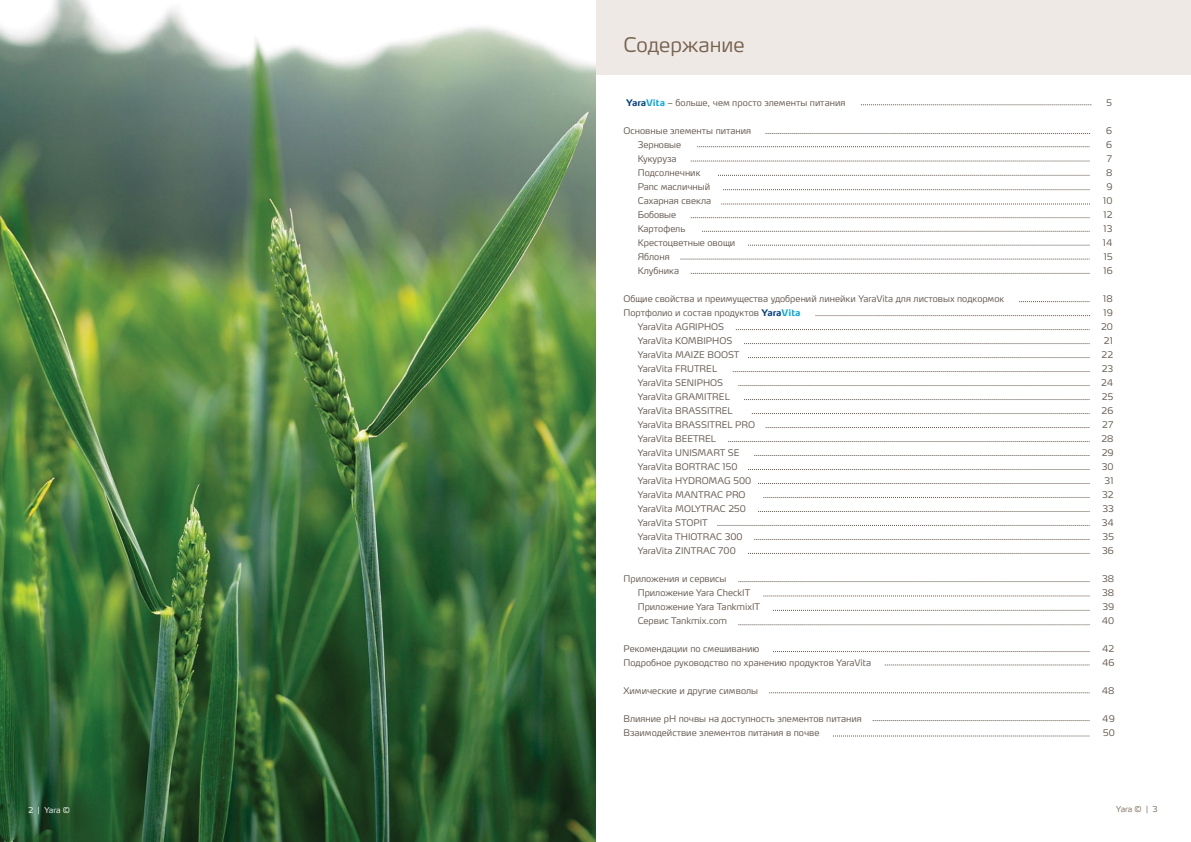
<style>
.page{position:relative;width:1191px;height:842px;background:#fff}
.page>*{position:absolute;margin:0;border:0;box-sizing:border-box;transform-origin:0 0}
.t1{font:300 20px "Max Pro";color:#77634f}
.t2{font:300 9px/14px "Max Pro";color:#61554c}
.t3{font:300 8px "Max Pro";color:#fff}
.t4{font:300 8px "Max Pro";color:#7c6a55}
.s1{font-weight:700;color:#003e7e}
.s2{font-weight:700;color:#00a4e3}
</style>
<div class="page">
<div style="left:0;top:0;width:1191px;height:75px;background:#efe9e5"></div>
<svg style="left:861px;top:105px;width:230px;height:1px"></svg>
<svg style="left:765px;top:133px;width:325px;height:1px"></svg>
<svg style="left:697px;top:147px;width:392px;height:1px"></svg>
<svg style="left:691px;top:161px;width:398px;height:1px"></svg>
<svg style="left:718px;top:175px;width:371px;height:1px"></svg>
<svg style="left:723px;top:189px;width:366px;height:1px"></svg>
<svg style="left:721px;top:204px;width:369px;height:1px"></svg>
<svg style="left:691px;top:217px;width:398px;height:1px"></svg>
<svg style="left:702px;top:231px;width:387px;height:1px"></svg>
<svg style="left:748px;top:245px;width:341px;height:1px"></svg>
<svg style="left:680px;top:259px;width:409px;height:1px"></svg>
<svg style="left:691px;top:273px;width:398px;height:1px"></svg>
<svg style="left:1019px;top:301px;width:70px;height:1px"></svg>
<svg style="left:736px;top:329px;width:353px;height:1px"></svg>
<svg style="left:815px;top:315px;width:275px;height:1px"></svg>
<svg style="left:744px;top:343px;width:345px;height:1px"></svg>
<svg style="left:748px;top:357px;width:341px;height:1px"></svg>
<svg style="left:732px;top:371px;width:357px;height:1px"></svg>
<svg style="left:738px;top:385px;width:351px;height:1px"></svg>
<svg style="left:744px;top:399px;width:345px;height:1px"></svg>
<svg style="left:752px;top:413px;width:337px;height:1px"></svg>
<svg style="left:765px;top:427px;width:324px;height:1px"></svg>
<svg style="left:728px;top:441px;width:361px;height:1px"></svg>
<svg style="left:754px;top:455px;width:335px;height:1px"></svg>
<svg style="left:748px;top:469px;width:341px;height:1px"></svg>
<svg style="left:758px;top:483px;width:331px;height:1px"></svg>
<svg style="left:763px;top:497px;width:326px;height:1px"></svg>
<svg style="left:758px;top:511px;width:331px;height:1px"></svg>
<svg style="left:717px;top:525px;width:372px;height:1px"></svg>
<svg style="left:754px;top:539px;width:335px;height:1px"></svg>
<svg style="left:748px;top:553px;width:341px;height:1px"></svg>
<svg style="left:738px;top:581px;width:351px;height:1px"></svg>
<svg style="left:763px;top:596px;width:326px;height:1px"></svg>
<svg style="left:773px;top:610px;width:316px;height:1px"></svg>
<svg style="left:738px;top:624px;width:351px;height:1px"></svg>
<svg style="left:773px;top:651px;width:316px;height:1px"></svg>
<svg style="left:884px;top:665px;width:205px;height:1px"></svg>
<svg style="left:872px;top:720px;width:217px;height:1px"></svg>
<svg style="left:833px;top:736px;width:256px;height:1px"></svg>
<svg style="left:769px;top:693px;width:320px;height:1px"></svg>
<img style="left:0;top:0;width:596px;height:842px">
<h1 class="t1" style="left:623px;top:28px;width:123px">Содержание</h1>
<p class="t2" style="left:626px;top:94px;width:221px"><span class="s1">Yara</span><span class="s2">Vita</span> – больше, чем просто элементы питания</p>
<p class="t2" style="left:637px;top:122px;width:115px;text-indent:-14px">Основные элементы питания<br>Зерновые<br>Кукуруза<br>Подсолнечник<br>Рапс масличный<br>Сахарная свекла<br>Бобовые<br>Картофель<br>Крестоцветные овощи<br>Яблоня<br>Клубника</p>
<p class="t2" style="left:623px;top:290px;width:382px">Общие свойства и преимущества удобрений линейки YaraVita для листовых подкормок</p>
<p class="t2" style="left:623px;top:304px;width:178px">Портфолио и состав продуктов <span class="s1">Yara</span><span class="s2">Vita</span></p>
<p class="t2" style="left:637px;top:318px;width:88px">YaraVita AGRIPHOS</p>
<p class="t2" style="left:637px;top:332px;width:96px">YaraVita KOMBIPHOS</p>
<p class="t2" style="left:637px;top:346px;width:103px">YaraVita MAIZE BOOST</p>
<p class="t2" style="left:637px;top:360px;width:81px">YaraVita FRUTREL</p>
<p class="t2" style="left:637px;top:374px;width:87px">YaraVita SENIPHOS</p>
<p class="t2" style="left:637px;top:388px;width:94px">YaraVita GRAMITREL</p>
<p class="t2" style="left:637px;top:402px;width:96px">YaraVita BRASSITREL</p>
<p class="t2" style="left:637px;top:416px;width:119px">YaraVita BRASSITREL PRO</p>
<p class="t2" style="left:637px;top:430px;width:80px">YaraVita BEETREL</p>
<p class="t2" style="left:637px;top:445px;width:103px">YaraVita UNISMART SE</p>
<p class="t2" style="left:637px;top:459px;width:101px">YaraVita BORTRAC 150</p>
<p class="t2" style="left:637px;top:473px;width:115px">YaraVita HYDROMAG 500</p>
<p class="t2" style="left:637px;top:487px;width:109px">YaraVita MANTRAC PRO</p>
<p class="t2" style="left:637px;top:501px;width:110px">YaraVita MOLYTRAC 250</p>
<p class="t2" style="left:637px;top:515px;width:72px">YaraVita STOPIT</p>
<p class="t2" style="left:637px;top:529px;width:106px">YaraVita THIOTRAC 300</p>
<p class="t2" style="left:637px;top:543px;width:100px">YaraVita ZINTRAC 700</p>
<p class="t2" style="left:637px;top:571px;width:124px;text-indent:-14px">Приложения и сервисы<br>Приложение Yara CheckIT<br>Приложение Yara TankmixIT<br>Сервис Tankmix.com</p>
<p class="t2" style="left:623px;top:641px;width:249px">Рекомендации по смешиванию<br>Подробное руководство по хранению продуктов YaraVita</p>
<p class="t2" style="left:623px;top:683px;width:136px">Химические и другие символы</p>
<p class="t2" style="left:623px;top:711px;width:240px">Влияние pH почвы на доступность элементов питания<br>Взаимодействие элементов питания в почве</p>
<p class="t2" style="left:1106px;top:94px;width:7px">5</p>
<p class="t2" style="left:1102px;top:122px;width:11px;text-align:center">6<br>6<br>7<br>8<br>9<br>10<br>12<br>13<br>14<br>15<br>16</p>
<p class="t2" style="left:1101px;top:290px;width:15px;text-align:center">18<br>19<br>20<br>21<br>22<br>23<br>24<br>25<br>26<br>27<br>28<br>29<br>30<br>31<br>32<br>33<br>34<br>35<br>36</p>
<p class="t2" style="left:1101px;top:571px;width:14px;text-align:justify">38<br>38<br>39<br>40</p>
<p class="t2" style="left:1102px;top:641px;width:14px">42<br>46</p>
<p class="t2" style="left:1101px;top:683px;width:14px">48</p>
<p class="t2" style="left:1102px;top:711px;width:14px">49<br>50</p>
<p class="t3" style="left:28px;top:803px;width:43px">2 | Yara ©</p>
<p class="t4" style="left:1116px;top:802px;width:43px">Yara © | 3</p>
</div>
